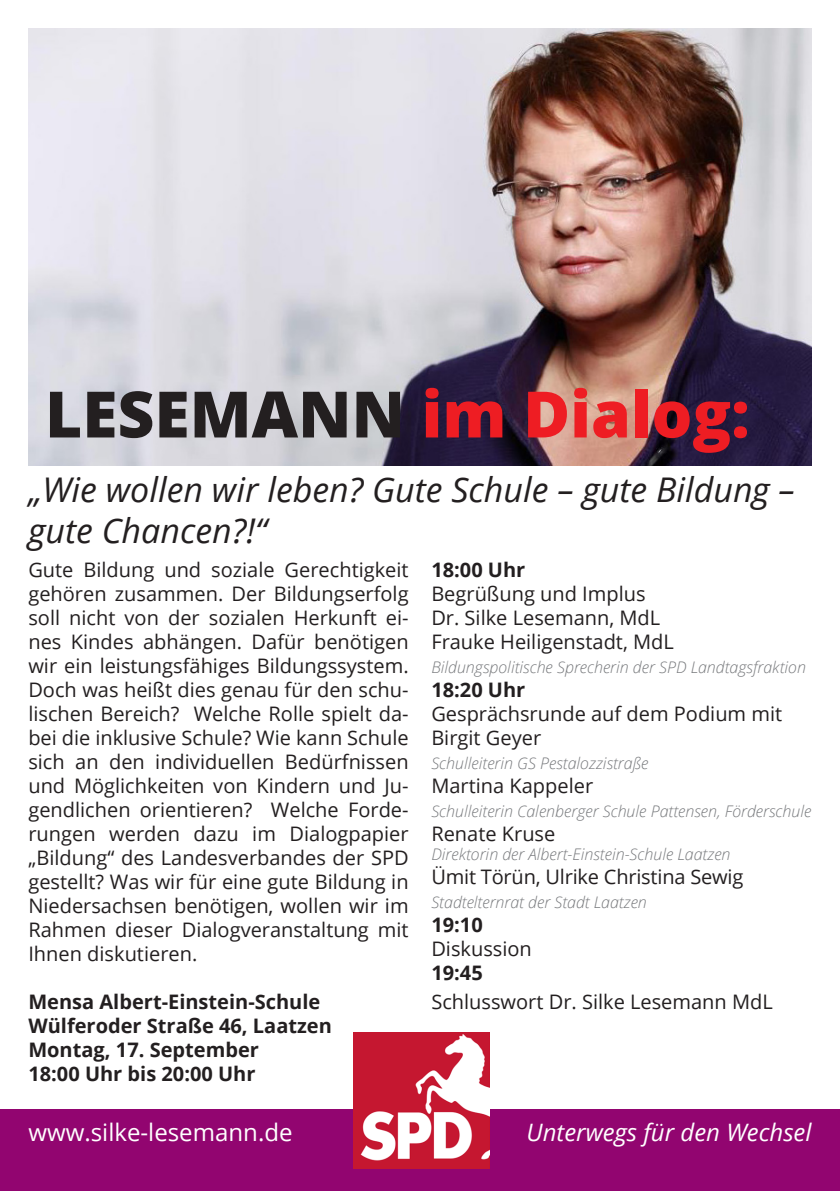
<style>
.page{position:relative;width:840px;height:1191px;background:#fff}
.page>*{position:absolute;margin:0;border:0;box-sizing:border-box;transform-origin:0 0}
.t1{font:800 64px "Open Sans";color:#ee1d23}
.t2{font:italic 34px/40.8px "Open Sans";color:#231f20}
.t3{font:italic 24px "Open Sans";color:#fff}
.t4{font:24px "Open Sans";color:#fff}
.t5{font:20px/24px "Open Sans";color:#231f20;text-align:justify}
.t6{font:700 20px "Open Sans";color:#231f20}
.t7{font:italic 300 16px "Open Sans";color:#787a7d}
.s1{color:#231f20}
</style>
<div class="page">
<img style="left:28px;top:28px;width:783px;height:437px">
<div style="left:0;top:1109px;width:839px;height:82px;background:#920570"></div>
<img style="left:353px;top:1032px;width:136px;height:136px">
<p class="t1" style="left:45px;top:365px;width:705px"><span class="s1">LESEMANN</span> im Dialog:</p>
<p class="t2" style="left:28px;top:469px;width:767px">„Wie wollen wir leben? Gute Schule – gute Bildung – gute Chancen?!“</p>
<p class="t5" style="left:28px;top:557px;width:381px">Gute Bildung und soziale Gerechtigkeit gehören zusammen. Der Bildungserfolg soll nicht von der sozialen Herkunft ei&shy;nes Kindes abhängen. Dafür benötigen wir ein leistungsfähiges Bildungssystem.<br>Doch was heißt dies genau für den schu&shy;lischen Bereich? Welche Rolle spielt da&shy;bei die inklusive Schule? Wie kann Schule sich an den individuellen Bedürfnissen und Möglichkeiten von Kindern und Ju&shy;gendlichen orientieren? Welche Forde&shy;rungen werden dazu im Dialogpapier „Bildung“ des Landesverbandes der SPD gestellt? Was wir für eine gute Bildung in Niedersachsen benötigen, wollen wir im Rahmen dieser Dialogveranstaltung mit Ihnen diskutieren.</p>
<p class="t6" style="left:28px;top:987px;width:293px">Mensa Albert-Einstein-Schule</p>
<p class="t6" style="left:28px;top:1011px;width:305px">Wülferoder Straße 46, Laatzen</p>
<p class="t6" style="left:28px;top:1035px;width:232px">Montag, 17. September</p>
<p class="t6" style="left:28px;top:1059px;width:228px">18:00 Uhr bis 20:00 Uhr</p>
<p class="t6" style="left:431px;top:555px;width:95px">18:00 Uhr</p>
<p class="t5" style="left:431px;top:581px;width:216px">Begrüßung und Implus</p>
<p class="t5" style="left:431px;top:605px;width:230px">Dr. Silke Lesemann, MdL</p>
<p class="t5" style="left:431px;top:629px;width:244px">Frauke Heiligenstadt, MdL</p>
<p class="t7" style="left:431px;top:656px;width:376px">Bildungspolitische Sprecherin der SPD Landtagsfraktion</p>
<p class="t6" style="left:431px;top:675px;width:95px">18:20 Uhr</p>
<p class="t5" style="left:431px;top:701px;width:352px">Gesprächsrunde auf dem Podium mit</p>
<p class="t5" style="left:431px;top:725px;width:111px">Birgit Geyer</p>
<p class="t7" style="left:431px;top:752px;width:218px">Schulleiterin GS Pestalozzistraße</p>
<p class="t5" style="left:431px;top:773px;width:163px">Martina Kappeler</p>
<p class="t7" style="left:431px;top:800px;width:381px">Schulleiterin Calenberger Schule Pattensen, Förderschule</p>
<p class="t5" style="left:431px;top:821px;width:125px">Renate Kruse</p>
<p class="t7" style="left:431px;top:843px;width:300px">Direktorin der Albert-Einstein-Schule Laatzen</p>
<p class="t5" style="left:431px;top:864px;width:313px">Ümit Törün, Ulrike Christina Sewig</p>
<p class="t7" style="left:431px;top:891px;width:217px">Stadtelternrat der Stadt Laatzen</p>
<p class="t6" style="left:431px;top:910px;width:53px">19:10</p>
<p class="t5" style="left:431px;top:936px;width:102px">Diskussion</p>
<p class="t6" style="left:431px;top:958px;width:53px">19:45</p>
<p class="t5" style="left:431px;top:989px;width:343px">Schlusswort Dr. Silke Lesemann MdL</p>
<p class="t4" style="left:28px;top:1116px;width:265px">www.silke-lesemann.de</p>
<p class="t3" style="left:526px;top:1116px;width:286px">Unterwegs für den Wechsel</p>
</div>
